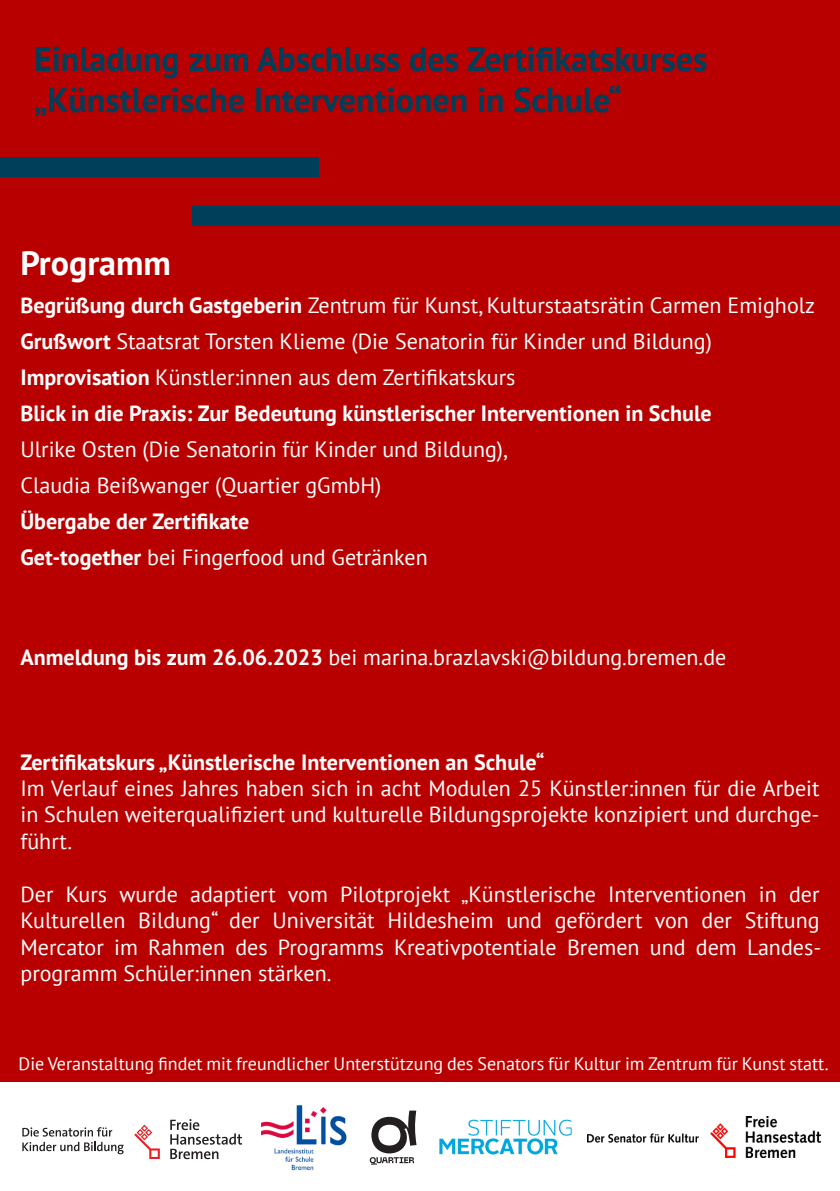
<style>
.page{position:relative;width:840px;height:1191px;background:#fff}
.page>*{position:absolute;margin:0;border:0;box-sizing:border-box;transform-origin:0 0}
.t1{font:700 34px "PT Sans";color:#003f5a}
.t2{font:700 34px "PT Sans";color:#fff}
.t3{font:22px/26.4px "PT Sans";color:#fff;text-align:justify}
.t4{font:700 22px "PT Sans";color:#fff}
.t5{font:18px "PT Sans";color:#fff}
.s1{font-weight:700}
</style>
<div class="page">
<div style="left:0;top:0;width:839px;height:1081px;background:#b90000"></div>
<img style="left:587px;top:1117px;width:232px;height:40px">
<img style="left:439px;top:1119px;width:132px;height:36px">
<svg style="left:369px;top:1110px;width:47px;height:54px"></svg>
<img style="left:261px;top:1105px;width:86px;height:66px">
<svg style="left:134px;top:1124px;width:26px;height:35px"></svg>
<svg style="left:170px;top:1119px;width:72px;height:40px"></svg>
<svg style="left:22px;top:1127px;width:101px;height:27px"></svg>
<div style="left:0;top:157px;width:318px;height:20px;background:#003f5a"></div>
<div style="left:193px;top:206px;width:646px;height:19px;background:#003f5a"></div>
<p class="t1" style="left:34px;top:37px;width:674px">Einladung zum Abschluss des Zertifikatskurses</p>
<p class="t1" style="left:34px;top:78px;width:589px">„Künstlerische Interventionen in Schule“</p>
<p class="t2" style="left:20px;top:240px;width:152px">Programm</p>
<p class="t3" style="left:20px;top:292px;width:795px"><span class="s1">Begrüßung durch Gastgeberin</span> Zentrum für Kunst, Kulturstaatsrätin Carmen Emigholz</p>
<p class="t3" style="left:20px;top:328px;width:692px"><span class="s1">Grußwort</span> Staatsrat Torsten Klieme (Die Senatorin für Kinder und Bildung)</p>
<p class="t3" style="left:20px;top:364px;width:496px"><span class="s1">Improvisation</span> Künstler:innen aus dem Zertifikatskurs</p>
<p class="t4" style="left:20px;top:399px;width:692px">Blick in die Praxis: Zur Bedeutung künstlerischer Interventionen in Schule</p>
<p class="t3" style="left:20px;top:436px;width:488px">Ulrike Osten (Die Senatorin für Kinder und Bildung),</p>
<p class="t3" style="left:20px;top:472px;width:362px">Claudia Beißwanger (Quartier gGmbH)</p>
<p class="t4" style="left:20px;top:507px;width:230px">Übergabe der Zertifikate</p>
<p class="t3" style="left:20px;top:544px;width:408px"><span class="s1">Get-together</span> bei Fingerfood und Getränken</p>
<p class="t3" style="left:20px;top:644px;width:707px"><span class="s1">Anmeldung bis zum 26.06.2023</span> bei marina.brazlavski@bildung.bremen.de</p>
<p class="t4" style="left:20px;top:747px;width:525px">Zertifikatskurs „Künstlerische Interventionen an Schule“</p>
<p class="t3" style="left:20px;top:774px;width:800px">Im Verlauf eines Jahres haben sich in acht Modulen 25 Künstler:innen für die Arbeit in Schulen weiterqualifiziert und kulturelle Bildungsprojekte konzipiert und durchge&shy;führt.</p>
<p class="t3" style="left:20px;top:880px;width:801px">Der Kurs wurde adaptiert vom Pilotprojekt „Künstlerische Interventionen in der Kulturellen Bildung“ der Universität Hildesheim und gefördert von der Stiftung Mercator im Rahmen des Programms Kreativpotentiale Bremen und dem Landes&shy;programm Schüler:innen stärken.</p>
<p class="t5" style="left:19px;top:1052px;width:811px">Die Veranstaltung findet mit freundlicher Unterstützung des Senators für Kultur im Zentrum für Kunst statt.</p>
</div>
